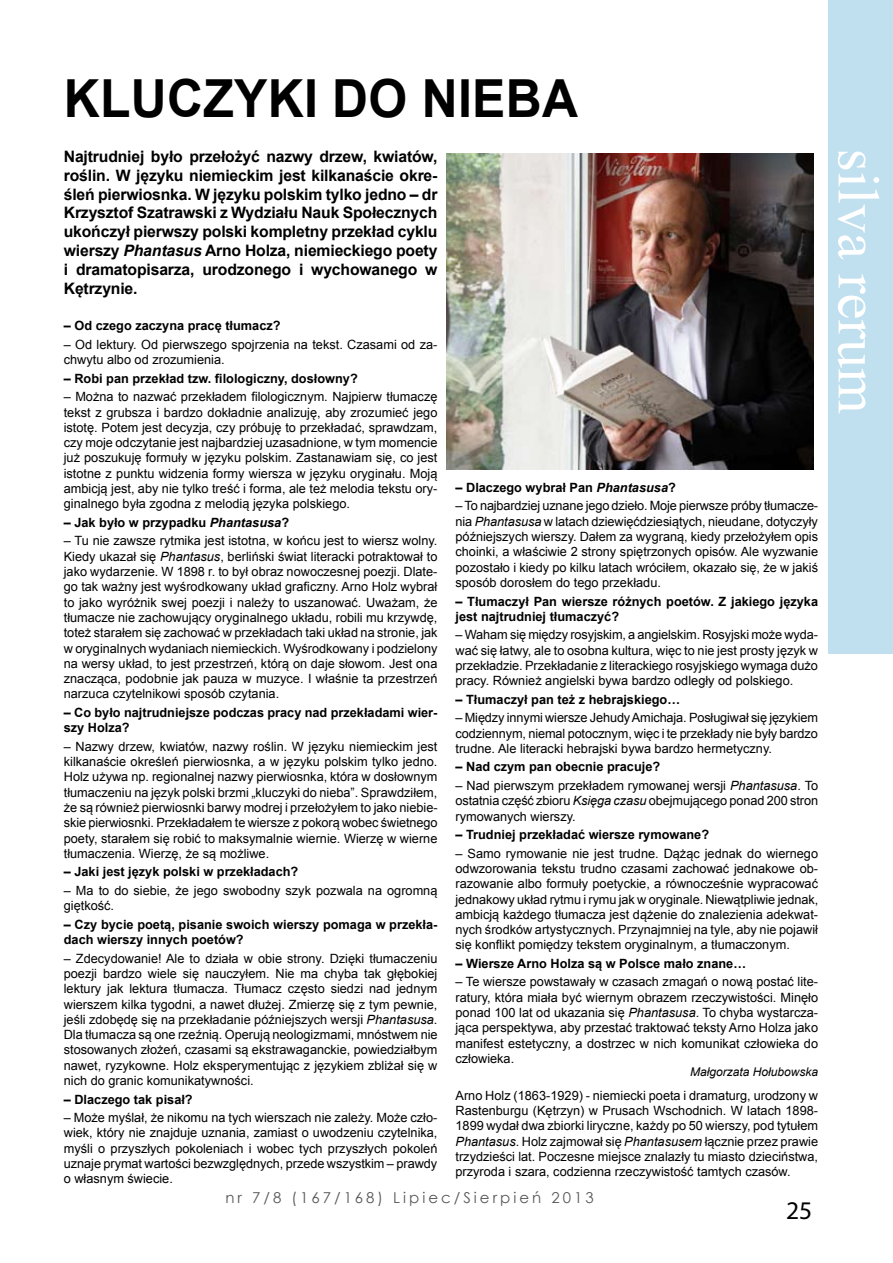
<style>
.page{position:relative;width:893px;height:1263px;background:#fff}
.page>*{position:absolute;margin:0;border:0;box-sizing:border-box;transform-origin:0 0}
.t1{font:58.5px "Times New Roman";color:#fff}
.t2{font:700 52.5px "Arial";letter-spacing:.005em;color:#000;scale:.95 1}
.t3{font:25.5px "Myriad Pro";color:#000}
.t4{font:700 15.75px/18.9px "Arial";letter-spacing:-.01em;color:#000;text-align:justify}
.t5{font:15px "Century Gothic";letter-spacing:.2em;color:#58585a}
.t6{font:12.75px/15.3px "Arial";color:#000;text-align:justify}
.t7{font:700 12.75px/15.3px "Arial";color:#000}
.t8{font:italic 12px "Arial";color:#000}
.s1{font-style:italic}
</style>
<div class="page">
<div style="left:828px;top:0;width:65px;height:654px;background:#c1e0ef"></div>
<img style="left:446px;top:154px;width:368px;height:315px">
<h2 class="t2" style="left:64px;top:64px;width:107px">klucz</h2>
<h2 class="t2" style="left:234px;top:64px;width:288px">yki do nieba</h2>
<p class="t4" style="left:64px;top:147px;width:375px">Najtrudniej było przełożyć nazwy drzew, kwiatów,</p>
<h1 class="t1" style="left:897px;top:149px;width:266px;rotate:90deg">silva rerum</h1>
<p class="t4" style="left:64px;top:166px;width:375px">roślin. W języku niemieckim jest kilkanaście okre&shy;śleń pierwiosnka. W języku polskim tylko jedno – dr Krzysztof Szatrawski z Wydziału Nauk Społecznych ukończył pierwszy polski kompletny przekład cyklu wierszy <span class="s1">Phantasus</span> Arno Holza, niemieckiego poety i dramatopisarza, urodzonego i wychowanego w Kętrzynie.</p>
<p class="t7" style="left:64px;top:319px;width:218px">– Od czego zaczyna pracę tłumacz?</p>
<p class="t6" style="left:64px;top:337px;width:375px">– Od lektury. Od pierwszego spojrzenia na tekst. Czasami od za&shy;chwytu albo od zrozumienia.</p>
<p class="t7" style="left:64px;top:371px;width:295px">– Robi pan przekład tzw. filologiczny, dosłowny?</p>
<p class="t6" style="left:64px;top:389px;width:375px">– Można to nazwać przekładem filologicznym. Najpierw tłumaczę tekst z grubsza i bardzo dokładnie analizuję, aby zrozumieć jego istotę. Potem jest decyzja, czy próbuję to przekładać, sprawdzam, czy moje odczytanie jest najbardziej uzasadnione, w tym momencie już poszukuję formuły w języku polskim. Zastanawiam się, co jest istotne z punktu widzenia formy wiersza w języku oryginału. Moją ambicją jest, aby nie tylko treść i forma, ale też melodia tekstu ory&shy;ginalnego była zgodna z melodią języka polskiego.</p>
<p class="t7" style="left:64px;top:515px;width:227px">– Jak było w przypadku <span class="s1">Phantasusa</span>?</p>
<p class="t6" style="left:64px;top:533px;width:375px">– Tu nie zawsze rytmika jest istotna, w końcu jest to wiersz wolny.<br>Kiedy ukazał się <span class="s1">Phantasus</span>, berliński świat literacki potraktował to jako wydarzenie. W 1898 r. to był obraz nowoczesnej poezji. Dlate&shy;go tak ważny jest wyśrodkowany układ graficzny. Arno Holz wybrał to jako wyróżnik swej poezji i należy to uszanować. Uważam, że tłumacze nie zachowujący oryginalnego układu, robili mu krzywdę, toteż starałem się zachować w przekładach taki układ na stronie, jak w oryginalnych wydaniach niemieckich. Wyśrodkowany i podzielony na wersy układ, to jest przestrzeń, którą on daje słowom. Jest ona znacząca, podobnie jak pauza w muzyce. I właśnie ta przestrzeń narzuca czytelnikowi sposób czytania.</p>
<p class="t7" style="left:64px;top:705px;width:375px">– Co było najtrudniejsze podczas pracy nad przekładami wier&shy;szy Holza?</p>
<p class="t6" style="left:64px;top:739px;width:375px">– Nazwy drzew, kwiatów, nazwy roślin. W języku niemieckim jest kilkanaście określeń pierwiosnka, a w języku polskim tylko jedno.<br>Holz używa np. regionalnej nazwy pierwiosnka, która w dosłownym tłumaczeniu na język polski brzmi „kluczyki do nieba”. Sprawdziłem, że są również pierwiosnki barwy modrej i przełożyłem to jako niebie&shy;skie pierwiosnki. Przekładałem te wiersze z pokorą wobec świetnego poety, starałem się robić to maksymalnie wiernie. Wierzę w wierne tłumaczenia. Wierzę, że są możliwe.</p>
<p class="t7" style="left:64px;top:865px;width:236px">– Jaki jest język polski w przekładach?</p>
<p class="t6" style="left:64px;top:883px;width:375px">– Ma to do siebie, że jego swobodny szyk pozwala na ogromną giętkość.</p>
<p class="t7" style="left:64px;top:917px;width:375px">– Czy bycie poetą, pisanie swoich wierszy pomaga w przekła&shy;dach wierszy innych poetów?</p>
<p class="t6" style="left:64px;top:950px;width:375px">– Zdecydowanie! Ale to działa w obie strony. Dzięki tłumaczeniu poezji bardzo wiele się nauczyłem. Nie ma chyba tak głębokiej lektury jak lektura tłumacza. Tłumacz często siedzi nad jednym wierszem kilka tygodni, a nawet dłużej. Zmierzę się z tym pewnie, jeśli zdobędę się na przekładanie późniejszych wersji <span class="s1">Phantasusa</span>.<br>Dla tłumacza są one rzeźnią. Operują neologizmami, mnóstwem nie stosowanych złożeń, czasami są ekstrawaganckie, powiedziałbym nawet, ryzykowne. Holz eksperymentując z językiem zbliżał się w nich do granic komunikatywności.</p>
<p class="t7" style="left:64px;top:1092px;width:130px">– Dlaczego tak pisał?</p>
<p class="t6" style="left:64px;top:1110px;width:375px">– Może myślał, że nikomu na tych wierszach nie zależy. Może czło&shy;wiek, który nie znajduje uznania, zamiast o uwodzeniu czytelnika, myśli o przyszłych pokoleniach i wobec tych przyszłych pokoleń uznaje prymat wartości bezwzględnych, przede wszystkim – prawdy o własnym świecie.</p>
<p class="t7" style="left:455px;top:480px;width:222px">– Dlaczego wybrał Pan <span class="s1">Phantasusa</span>?</p>
<p class="t6" style="left:455px;top:498px;width:364px">– To najbardziej uznane jego dzieło. Moje pierwsze próby tłumacze&shy;nia <span class="s1">Phantasusa</span> w latach dziewięćdziesiątych, nieudane, dotyczyły późniejszych wierszy. Dałem za wygraną, kiedy przełożyłem opis choinki, a właściwie 2 strony spiętrzonych opisów. Ale wyzwanie pozostało i kiedy po kilku latach wróciłem, okazało się, że w jakiś sposób dorosłem do tego przekładu.</p>
<p class="t7" style="left:455px;top:594px;width:364px">– Tłumaczył Pan wiersze różnych poetów. Z jakiego języka jest najtrudniej tłumaczyć?</p>
<p class="t6" style="left:455px;top:627px;width:364px">– Waham się między rosyjskim, a angielskim. Rosyjski może wyda&shy;wać się łatwy, ale to osobna kultura, więc to nie jest prosty język w przekładzie. Przekładanie z literackiego rosyjskiego wymaga dużo pracy. Również angielski bywa bardzo odległy od polskiego.</p>
<p class="t7" style="left:455px;top:692px;width:226px">– Tłumaczył pan też z hebrajskiego…</p>
<p class="t6" style="left:455px;top:710px;width:364px">– Między innymi wiersze Jehudy Amichaja. Posługiwał się językiem codziennym, niemal potocznym, więc i te przekłady nie były bardzo trudne. Ale literacki hebrajski bywa bardzo hermetyczny.</p>
<p class="t7" style="left:455px;top:760px;width:206px">– Nad czym pan obecnie pracuje?</p>
<p class="t6" style="left:455px;top:778px;width:364px">– Nad pierwszym przekładem rymowanej wersji <span class="s1">Phantasusa</span>. To ostatnia część zbioru <span class="s1">Księga czasu</span> obejmującego ponad 200 stron rymowanych wierszy.</p>
<p class="t7" style="left:455px;top:827px;width:255px">– Trudniej przekładać wiersze rymowane?</p>
<p class="t6" style="left:455px;top:846px;width:364px">– Samo rymowanie nie jest trudne. Dążąc jednak do wiernego odwzorowania tekstu trudno czasami zachować jednakowe ob&shy;razowanie albo formuły poetyckie, a równocześnie wypracować jednakowy układ rytmu i rymu jak w oryginale. Niewątpliwie jednak, ambicją każdego tłumacza jest dążenie do znalezienia adekwat&shy;nych środków artystycznych. Przynajmniej na tyle, aby nie pojawił się konflikt pomiędzy tekstem oryginalnym, a tłumaczonym.</p>
<p class="t7" style="left:455px;top:956px;width:292px">– Wiersze Arno Holza są w Polsce mało znane…</p>
<p class="t6" style="left:455px;top:974px;width:364px">– Te wiersze powstawały w czasach zmagań o nową postać lite&shy;ratury, która miała być wiernym obrazem rzeczywistości. Minęło ponad 100 lat od ukazania się <span class="s1">Phantasusa</span>. To chyba wystarcza&shy;jąca perspektywa, aby przestać traktować teksty Arno Holza jako manifest estetyczny, a dostrzec w nich komunikat człowieka do człowieka.</p>
<p class="t8" style="left:690px;top:1064px;width:130px">Małgorzata Hołubowska</p>
<p class="t6" style="left:455px;top:1087px;width:364px">Arno Holz (1863-1929) - niemiecki poeta i dramaturg, urodzony w Rastenburgu (Kętrzyn) w Prusach Wschodnich. W latach 1898- 1899 wydał dwa zbiorki liryczne, każdy po 50 wierszy, pod tytułem <span class="s1">Phantasus</span>. Holz zajmował się <span class="s1">Phantasusem</span> łącznie przez prawie trzydzieści lat. Poczesne miejsce znalazły tu miasto dzieciństwa, przyroda i szara, codzienna rzeczywistość tamtych czasów.</p>
<p class="t5" style="left:225px;top:1187px;width:370px">nr 7/8 (167/168) Lipiec/Sierpień 2013</p>
<h3 class="t3" style="left:786px;top:1195px;width:28px">25</h3>
</div>
